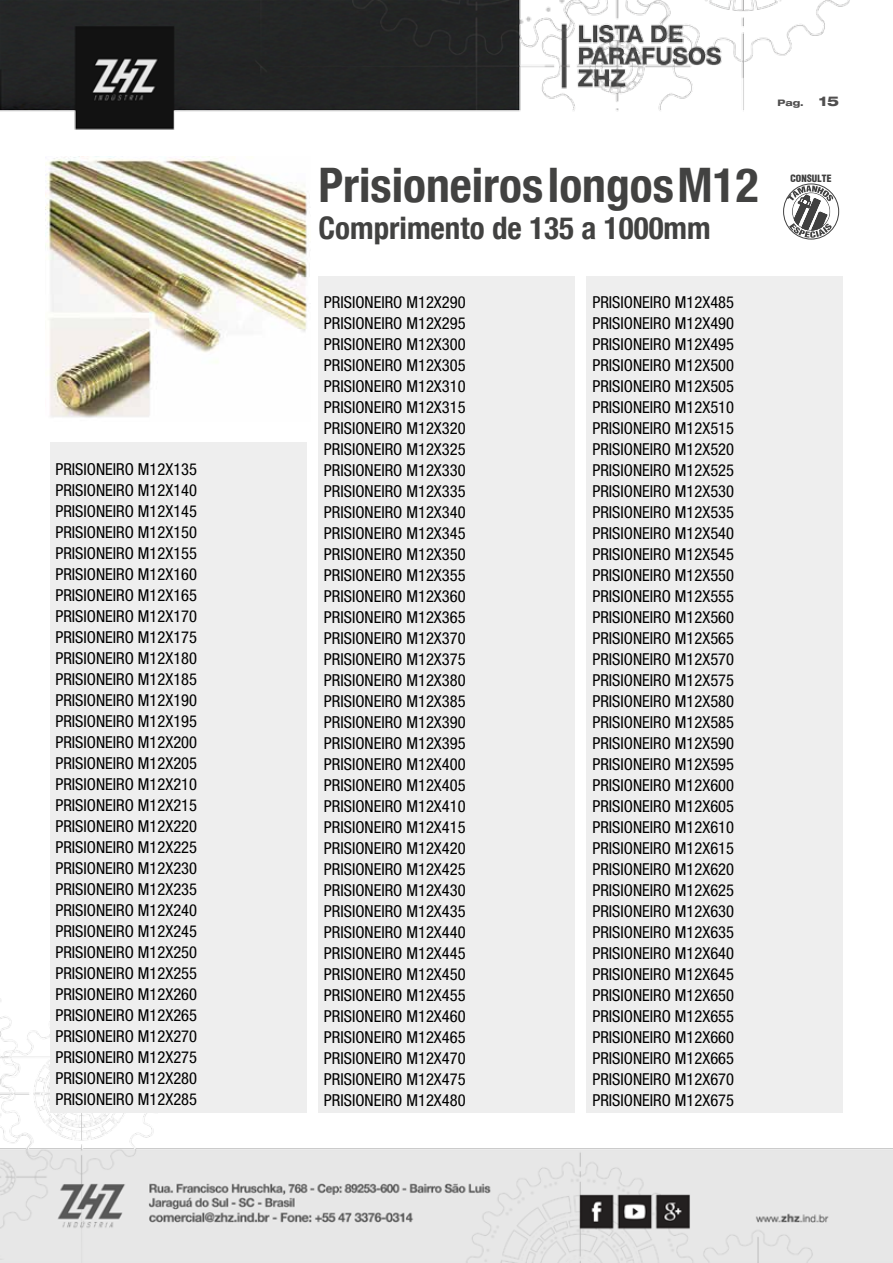
<style>
.page{position:relative;width:893px;height:1263px;background:#fff}
.page>*{position:absolute;margin:0;border:0;box-sizing:border-box;transform-origin:0 0}
.t1{font:700 condensed 47.55px "Helvetica Neue";color:#424241}
.t2{font:700 condensed 31.05px "Helvetica Neue";color:#424241}
.t3{font:condensed 16.5px/21px "Helvetica Neue LT Pro";color:#000;text-align:justify}
.t4{font:10.95px "Helvetica Condensed Black Se";color:#000}
.t5{font:800 expanded 9px "Helvetica Neue LT Pro";color:#504f4f}
.s1{font-size:13.5px}
</style>
<div class="page">
<img style="left:0;top:0;width:893px;height:1263px">
<div style="left:586px;top:277px;width:257px;height:836px;background:#eee"></div>
<div style="left:50px;top:442px;width:257px;height:671px;background:#eee"></div>
<div style="left:319px;top:277px;width:256px;height:836px;background:#eee"></div>
<img style="left:46px;top:156px;width:264px;height:265px">
<div style="left:783px;top:184px;width:56px;height:55px;border:1px solid #000;border-radius:50%"></div>
<svg style="left:787px;top:186px;width:46px;height:52px"></svg>
<div style="left:792px;top:192px;width:38px;height:39px;border:1px solid #000;border-radius:50%"></div>
<p class="t3" style="left:55px;top:459px;width:143px">PRISIONEIRO M12X135<br>PRISIONEIRO M12X140<br>PRISIONEIRO M12X145<br>PRISIONEIRO M12X150<br>PRISIONEIRO M12X155<br>PRISIONEIRO M12X160<br>PRISIONEIRO M12X165<br>PRISIONEIRO M12X170<br>PRISIONEIRO M12X175<br>PRISIONEIRO M12X180<br>PRISIONEIRO M12X185<br>PRISIONEIRO M12X190<br>PRISIONEIRO M12X195<br>PRISIONEIRO M12X200<br>PRISIONEIRO M12X205<br>PRISIONEIRO M12X210<br>PRISIONEIRO M12X215<br>PRISIONEIRO M12X220<br>PRISIONEIRO M12X225<br>PRISIONEIRO M12X230<br>PRISIONEIRO M12X235<br>PRISIONEIRO M12X240<br>PRISIONEIRO M12X245<br>PRISIONEIRO M12X250<br>PRISIONEIRO M12X255<br>PRISIONEIRO M12X260<br>PRISIONEIRO M12X265<br>PRISIONEIRO M12X270<br>PRISIONEIRO M12X275<br>PRISIONEIRO M12X280<br>PRISIONEIRO M12X285</p>
<p class="t5" style="left:777px;top:97px;width:63px">Pag. <span class="s1">15</span></p>
<h1 class="t1" style="left:319px;top:146px;width:441px">Prisioneiros longos M12</h1>
<h2 class="t2" style="left:319px;top:202px;width:394px">Comprimento de 135 a 1000mm</h2>
<p class="t3" style="left:324px;top:291px;width:143px">PRISIONEIRO M12X290<br>PRISIONEIRO M12X295<br>PRISIONEIRO M12X300<br>PRISIONEIRO M12X305<br>PRISIONEIRO M12X310<br>PRISIONEIRO M12X315<br>PRISIONEIRO M12X320<br>PRISIONEIRO M12X325<br>PRISIONEIRO M12X330<br>PRISIONEIRO M12X335<br>PRISIONEIRO M12X340<br>PRISIONEIRO M12X345<br>PRISIONEIRO M12X350<br>PRISIONEIRO M12X355<br>PRISIONEIRO M12X360<br>PRISIONEIRO M12X365<br>PRISIONEIRO M12X370<br>PRISIONEIRO M12X375<br>PRISIONEIRO M12X380<br>PRISIONEIRO M12X385<br>PRISIONEIRO M12X390<br>PRISIONEIRO M12X395<br>PRISIONEIRO M12X400<br>PRISIONEIRO M12X405<br>PRISIONEIRO M12X410<br>PRISIONEIRO M12X415<br>PRISIONEIRO M12X420<br>PRISIONEIRO M12X425<br>PRISIONEIRO M12X430<br>PRISIONEIRO M12X435<br>PRISIONEIRO M12X440<br>PRISIONEIRO M12X445<br>PRISIONEIRO M12X450<br>PRISIONEIRO M12X455<br>PRISIONEIRO M12X460<br>PRISIONEIRO M12X465<br>PRISIONEIRO M12X470<br>PRISIONEIRO M12X475<br>PRISIONEIRO M12X480</p>
<p class="t3" style="left:592px;top:291px;width:143px">PRISIONEIRO M12X485<br>PRISIONEIRO M12X490<br>PRISIONEIRO M12X495<br>PRISIONEIRO M12X500<br>PRISIONEIRO M12X505<br>PRISIONEIRO M12X510<br>PRISIONEIRO M12X515<br>PRISIONEIRO M12X520<br>PRISIONEIRO M12X525<br>PRISIONEIRO M12X530<br>PRISIONEIRO M12X535<br>PRISIONEIRO M12X540<br>PRISIONEIRO M12X545<br>PRISIONEIRO M12X550<br>PRISIONEIRO M12X555<br>PRISIONEIRO M12X560<br>PRISIONEIRO M12X565<br>PRISIONEIRO M12X570<br>PRISIONEIRO M12X575<br>PRISIONEIRO M12X580<br>PRISIONEIRO M12X585<br>PRISIONEIRO M12X590<br>PRISIONEIRO M12X595<br>PRISIONEIRO M12X600<br>PRISIONEIRO M12X605<br>PRISIONEIRO M12X610<br>PRISIONEIRO M12X615<br>PRISIONEIRO M12X620<br>PRISIONEIRO M12X625<br>PRISIONEIRO M12X630<br>PRISIONEIRO M12X635<br>PRISIONEIRO M12X640<br>PRISIONEIRO M12X645<br>PRISIONEIRO M12X650<br>PRISIONEIRO M12X655<br>PRISIONEIRO M12X660<br>PRISIONEIRO M12X665<br>PRISIONEIRO M12X670<br>PRISIONEIRO M12X675</p>
<p class="t4" style="left:790px;top:174px;width:43px">CONSULTE</p>
</div>
